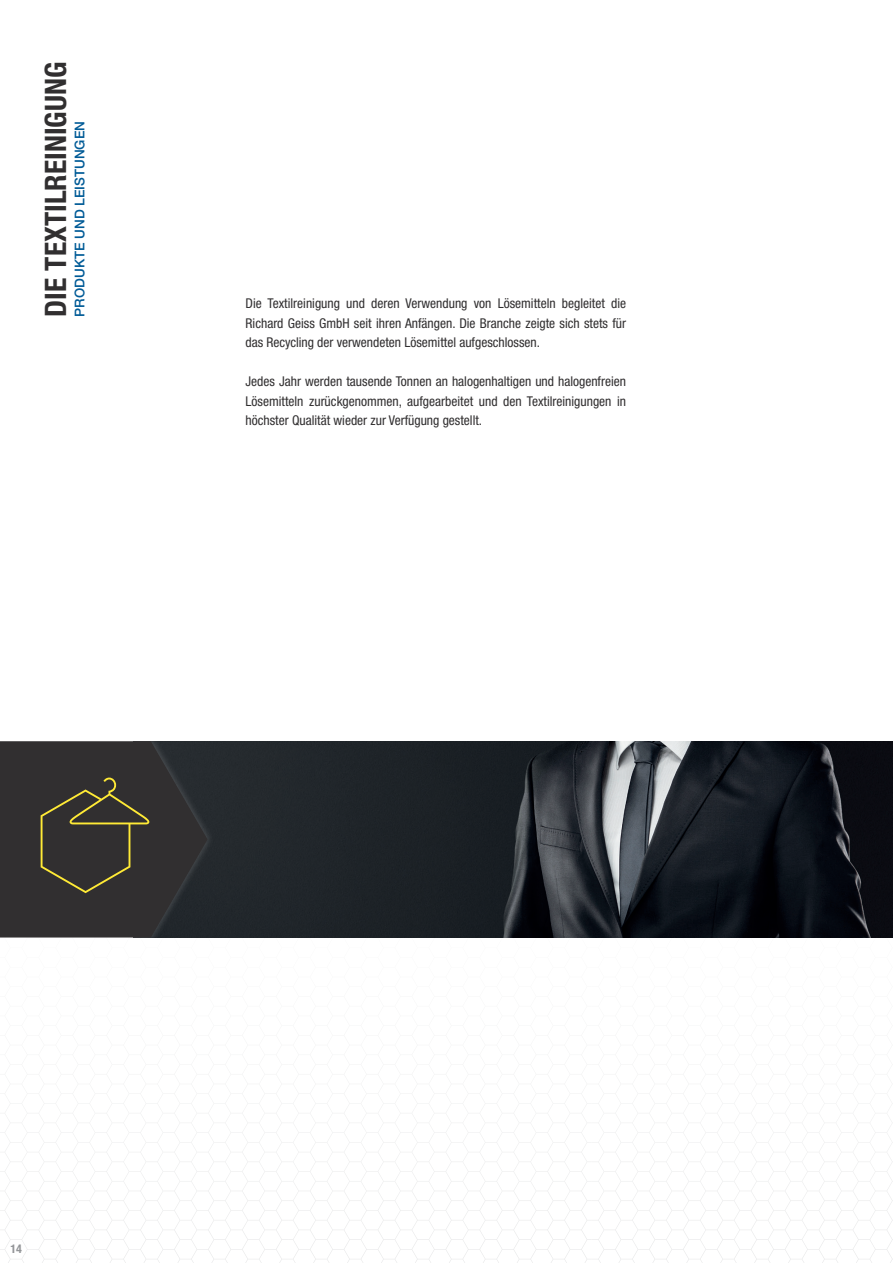
<style>
.page{position:relative;width:893px;height:1263px;background:#fff}
.page>*{position:absolute;margin:0;border:0;box-sizing:border-box;transform-origin:0 0}
.t1{font:700 condensed 29.7px "Helvetica Neue LT";color:#312f30}
.t2{font:condensed 13.5px/19.5px "Helvetica Neue LT";color:#312f30;text-align:justify}
.t3{font:500 13.5px "Helvetica Neue LT";color:#005b97}
.t4{font:700 condensed 12px "Helvetica Neue LT";color:#939598}
</style>
<div class="page">
<svg style="left:0;top:937px;width:591px;height:244px"></svg>
<svg style="left:0;top:1181px;width:893px;height:82px"></svg>
<img style="left:215px;top:741px;width:678px;height:196px">
<div style="left:0;top:734px;width:215px;height:211px;background:#fff;opacity:.22"></div>
<svg style="left:0;top:740px;width:208px;height:198px;background:#353331"></svg>
<h1 class="t1" style="left:37px;top:317px;width:256px;rotate:-90deg">DIE TEXTILREINIGUNG</h1>
<p class="t3" style="left:72px;top:317px;width:197px;rotate:-90deg">PRODUKTE UND LEISTUNGEN</p>
<p class="t2" style="left:246px;top:294px;width:382px">Die Textilreinigung und deren Verwendung von Lösemitteln begleitet die Richard Geiss GmbH seit ihren Anfängen. Die Branche zeigte sich stets für das Recycling der verwendeten Lösemittel aufgeschlossen.</p>
<p class="t2" style="left:246px;top:372px;width:382px">Jedes Jahr werden tausende Tonnen an halogenhaltigen und halogenfreien Lösemitteln zurückgenommen, aufgearbeitet und den Textilreinigungen in höchster Qualität wieder zur Verfügung gestellt.</p>
<p class="t4" style="left:10px;top:1241px;width:13px">14</p>
</div>
